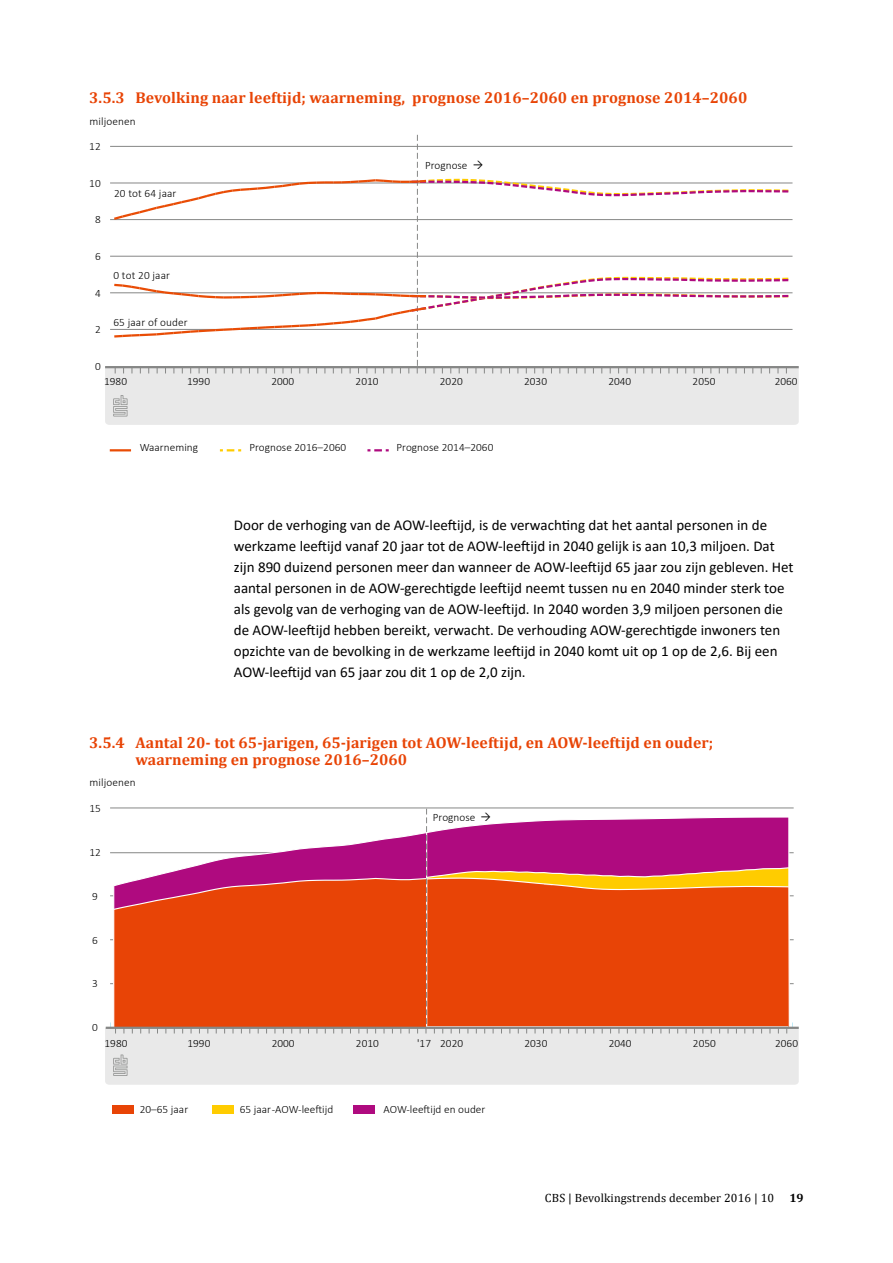
<style>
.page{position:relative;width:893px;height:1263px;background:#fff}
.page>*{position:absolute;margin:0;border:0;box-sizing:border-box;transform-origin:0 0}
.t1{font:700 15.75px/17.2px "Cambria";letter-spacing:.005em;color:#e84406}
.t2{font:15px/21px "Calibri";color:#000}
.t3{font:12px "Cambria";letter-spacing:.01em;color:#000}
.t4{font:700 12px "Cambria";color:#000}
.t5{font:300 11.25px "Calibri";letter-spacing:.005em;color:#000}
</style>
<div class="page">
<hr style="left:110px;top:808px;width:684px;height:1px;background:#868786">
<div style="left:113px;top:1105px;width:21px;height:8px;background:#e84406"></div>
<div style="left:354px;top:1105px;width:21px;height:8px;background:#af0a7f"></div>
<div style="left:212px;top:1105px;width:21px;height:8px;background:#fc0"></div>
<hr style="left:110px;top:449px;width:21px;height:2px;background:#e94c05">
<svg style="left:367px;top:449px;width:22px;height:2px"></svg>
<svg style="left:220px;top:449px;width:21px;height:2px"></svg>
<svg style="left:105px;top:809px;width:694px;height:276px;background:#e17867"></svg>
<svg style="left:105px;top:135px;width:694px;height:290px"></svg>
<p class="t1" style="left:89px;top:88px;width:660px">3.5.3 Bevolking naar leeftijd; waarneming, prognose 2016–2060 en prognose 2014–2060</p>
<p class="t5" style="left:90px;top:114px;width:48px">miljoenen</p>
<p class="t5" style="left:89px;top:140px;width:13px">12</p>
<p class="t5" style="left:89px;top:176px;width:13px">10</p>
<p class="t5" style="left:95px;top:213px;width:7px">8</p>
<p class="t5" style="left:95px;top:249px;width:7px">6</p>
<p class="t5" style="left:95px;top:286px;width:7px">4</p>
<p class="t5" style="left:95px;top:323px;width:7px">2</p>
<p class="t5" style="left:95px;top:359px;width:7px">0</p>
<p class="t5" style="left:114px;top:186px;width:64px">20 tot 64 jaar</p>
<p class="t5" style="left:113px;top:269px;width:58px">0 tot 20 jaar</p>
<p class="t5" style="left:113px;top:315px;width:76px">65 jaar of ouder</p>
<p class="t5" style="left:425px;top:159px;width:44px">Prognose</p>
<p class="t5" style="left:104px;top:374px;width:24px">1980</p>
<p class="t5" style="left:187px;top:374px;width:24px">1990</p>
<p class="t5" style="left:271px;top:374px;width:24px">2000</p>
<p class="t5" style="left:356px;top:374px;width:24px">2010</p>
<p class="t5" style="left:440px;top:374px;width:24px">2020</p>
<p class="t5" style="left:524px;top:374px;width:24px">2030</p>
<p class="t5" style="left:608px;top:374px;width:24px">2040</p>
<p class="t5" style="left:693px;top:374px;width:24px">2050</p>
<p class="t5" style="left:775px;top:374px;width:24px">2060</p>
<p class="t5" style="left:140px;top:441px;width:60px">Waarneming</p>
<p class="t5" style="left:249px;top:440px;width:98px">Prognose 2016–2060</p>
<p class="t5" style="left:397px;top:441px;width:98px">Prognose 2014–2060</p>
<p class="t2" style="left:234px;top:514px;width:561px">Door de verhoging van de AOW-leeftijd, is de verwachting dat het aantal personen in de werkzame leeftijd vanaf 20 jaar tot de AOW-leeftijd in 2040 gelijk is aan 10,3 miljoen. Dat zijn 890 duizend personen meer dan wanneer de AOW-leeftijd 65 jaar zou zijn gebleven. Het aantal personen in de AOW-gerechtigde leeftijd neemt tussen nu en 2040 minder sterk toe als gevolg van de verhoging van de AOW-leeftijd. In 2040 worden 3,9 miljoen personen die de AOW-leeftijd hebben bereikt, verwacht. De verhouding AOW-gerechtigde inwoners ten opzichte van de bevolking in de werkzame leeftijd in 2040 komt uit op 1 op de 2,6. Bij een AOW-leeftijd van 65 jaar zou dit 1 op de 2,0 zijn.</p>
<p class="t1" style="left:136px;top:733px;width:579px;text-indent:-46px">3.5.4 Aantal 20- tot 65-jarigen, 65-jarigen tot AOW-leeftijd, en AOW-leeftijd en ouder; waarneming en prognose 2016–2060</p>
<p class="t5" style="left:90px;top:776px;width:48px">miljoenen</p>
<p class="t5" style="left:89px;top:801px;width:13px">15</p>
<p class="t5" style="left:89px;top:845px;width:13px">12</p>
<p class="t5" style="left:92px;top:889px;width:7px">9</p>
<p class="t5" style="left:92px;top:933px;width:7px">6</p>
<p class="t5" style="left:92px;top:977px;width:7px">3</p>
<p class="t5" style="left:92px;top:1021px;width:7px">0</p>
<p class="t5" style="left:433px;top:811px;width:44px">Prognose</p>
<p class="t5" style="left:104px;top:1036px;width:24px">1980</p>
<p class="t5" style="left:187px;top:1036px;width:24px">1990</p>
<p class="t5" style="left:272px;top:1036px;width:24px">2000</p>
<p class="t5" style="left:356px;top:1036px;width:24px">2010</p>
<p class="t5" style="left:417px;top:1036px;width:48px">'17 2020</p>
<p class="t5" style="left:524px;top:1036px;width:24px">2030</p>
<p class="t5" style="left:609px;top:1036px;width:24px">2040</p>
<p class="t5" style="left:693px;top:1036px;width:24px">2050</p>
<p class="t5" style="left:775px;top:1036px;width:24px">2060</p>
<p class="t5" style="left:140px;top:1102px;width:50px">20–65 jaar</p>
<p class="t5" style="left:383px;top:1102px;width:104px">AOW-leeftijd en ouder</p>
<p class="t5" style="left:240px;top:1102px;width:95px">65 jaar -AOW-leeftijd</p>
<p class="t3" style="left:545px;top:1191px;width:231px">CBS | Bevolkingstrends december 2016 | 10</p>
<p class="t4" style="left:789px;top:1191px;width:16px">19</p>
</div>
